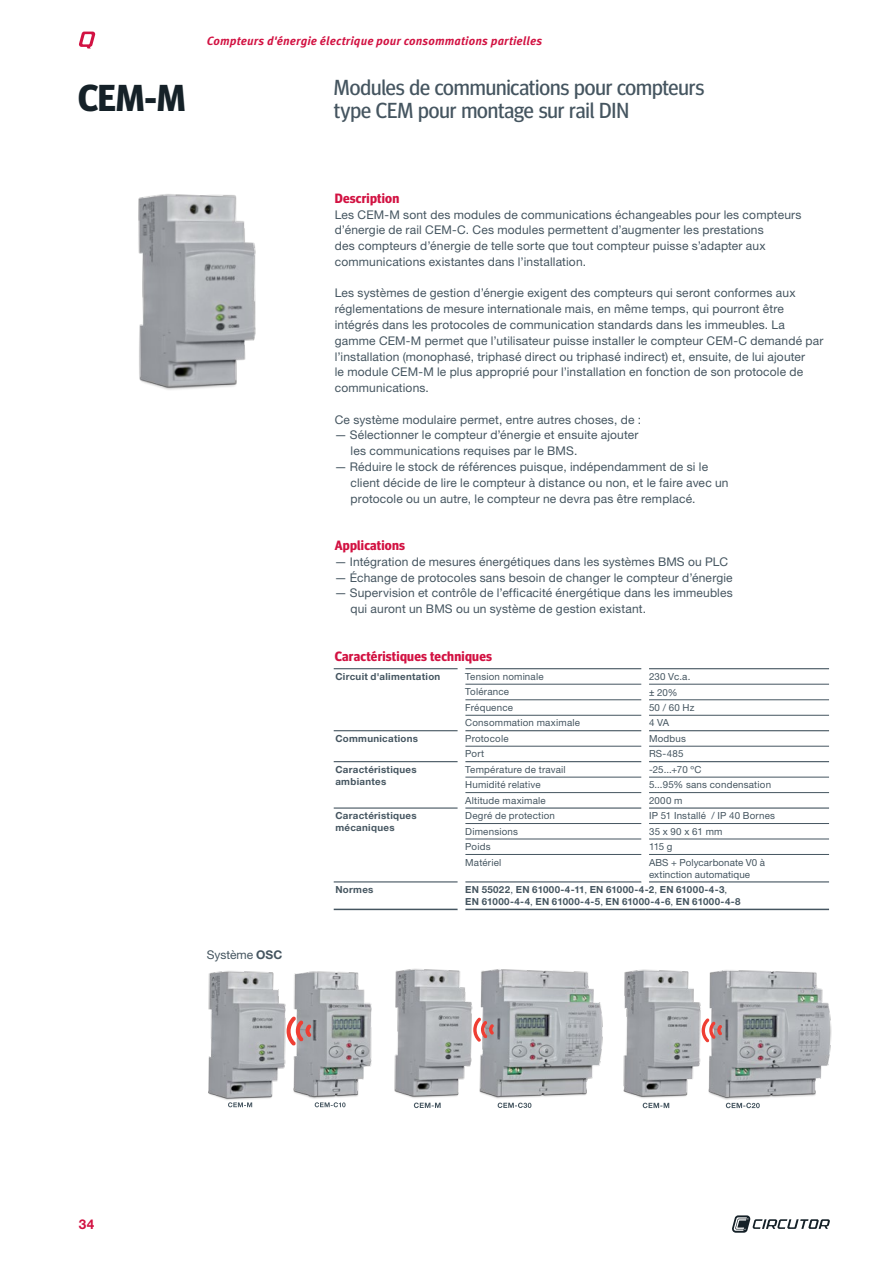
<style>
.page{position:relative;width:893px;height:1263px;background:#fff}
.page>*{position:absolute;margin:0;border:0;box-sizing:border-box;transform-origin:0 0}
.t1{font:700 37.5px "Meta Head OT";color:#152128}
.t2{font:21.75px/23.7px "Meta Head OT";letter-spacing:-.005em;color:#455560}
.t3{font:700 13.5px "Meta Head OT";letter-spacing:.015em;color:#d21242}
.t4{font:700 13.5px "Helvetica Neue LT Std";color:#d21242}
.t5{font:12px/15.8px "Helvetica Neue LT Std";letter-spacing:.015em;color:#455560}
.t6{font:italic 700 12px "Meta Pro";letter-spacing:.01em;color:#d21242}
.t7{font:9.75px/12px "Helvetica Neue LT Std";letter-spacing:.02em;color:#455560}
.t8{font:700 9.75px/12px "Helvetica Neue LT Std";letter-spacing:.03em;color:#455560}
.s1{font-family:"Helvetica"}
.s2{font-family:"Arial"}
.s3{font-weight:700}
.s4{font-weight:400}
</style>
<div class="page">
<svg style="left:79px;top:32px;width:17px;height:17px"></svg>
<svg style="left:732px;top:1215px;width:98px;height:18px"></svg>
<img style="left:138px;top:194px;width:118px;height:196px">
<hr style="left:465px;top:684px;width:176px;height:1px;background:#455560">
<hr style="left:649px;top:684px;width:180px;height:1px;background:#455560">
<hr style="left:465px;top:699px;width:176px;height:1px;background:#455560">
<hr style="left:649px;top:699px;width:180px;height:1px;background:#455560">
<hr style="left:465px;top:715px;width:176px;height:1px;background:#455560">
<hr style="left:649px;top:715px;width:180px;height:1px;background:#455560">
<hr style="left:465px;top:746px;width:176px;height:1px;background:#455560">
<hr style="left:649px;top:746px;width:180px;height:1px;background:#455560">
<hr style="left:465px;top:777px;width:176px;height:1px;background:#455560">
<hr style="left:649px;top:777px;width:180px;height:1px;background:#455560">
<hr style="left:465px;top:792px;width:176px;height:1px;background:#455560">
<hr style="left:649px;top:792px;width:180px;height:1px;background:#455560">
<hr style="left:465px;top:823px;width:176px;height:1px;background:#455560">
<hr style="left:649px;top:823px;width:180px;height:1px;background:#455560">
<hr style="left:465px;top:839px;width:176px;height:1px;background:#455560">
<hr style="left:649px;top:839px;width:180px;height:1px;background:#455560">
<hr style="left:465px;top:854px;width:176px;height:1px;background:#455560">
<hr style="left:649px;top:854px;width:180px;height:1px;background:#455560">
<hr style="left:334px;top:909px;width:124px;height:1px;background:#455560">
<hr style="left:465px;top:909px;width:180px;height:1px;background:#455560">
<hr style="left:645px;top:909px;width:184px;height:1px;background:#455560">
<hr style="left:334px;top:668px;width:124px;height:1px;background:#455560">
<hr style="left:465px;top:668px;width:176px;height:1px;background:#455560">
<hr style="left:649px;top:668px;width:180px;height:1px;background:#455560">
<hr style="left:334px;top:730px;width:124px;height:1px;background:#455560">
<hr style="left:334px;top:761px;width:124px;height:1px;background:#455560">
<hr style="left:334px;top:807px;width:124px;height:2px;background:#455560">
<hr style="left:465px;top:730px;width:176px;height:1px;background:#455560">
<hr style="left:649px;top:730px;width:180px;height:1px;background:#455560">
<hr style="left:465px;top:761px;width:176px;height:1px;background:#455560">
<hr style="left:649px;top:761px;width:180px;height:1px;background:#455560">
<hr style="left:465px;top:807px;width:176px;height:2px;background:#455560">
<hr style="left:649px;top:807px;width:180px;height:2px;background:#455560">
<hr style="left:334px;top:881px;width:124px;height:1px;background:#455560">
<hr style="left:465px;top:881px;width:176px;height:1px;background:#455560">
<hr style="left:649px;top:881px;width:180px;height:1px;background:#455560">
<img style="left:208px;top:971px;width:164px;height:137px">
<svg style="left:286px;top:1017px;width:25px;height:29px"></svg>
<svg style="left:315px;top:1102px;width:31px;height:5px"></svg>
<svg style="left:228px;top:1102px;width:24px;height:5px"></svg>
<img style="left:394px;top:968px;width:209px;height:141px">
<svg style="left:473px;top:1018px;width:21px;height:24px"></svg>
<svg style="left:414px;top:1102px;width:27px;height:6px"></svg>
<svg style="left:498px;top:1102px;width:33px;height:6px"></svg>
<img style="left:623px;top:969px;width:209px;height:140px">
<svg style="left:702px;top:1018px;width:20px;height:24px"></svg>
<svg style="left:643px;top:1103px;width:26px;height:5px"></svg>
<svg style="left:726px;top:1103px;width:34px;height:5px"></svg>
<p class="t6" style="left:207px;top:32px;width:337px">Compteurs d'énergie électrique pour consommations partielles</p>
<h1 class="t1" style="left:78px;top:75px;width:109px">CEM-M</h1>
<h2 class="t2" style="left:334px;top:75px;width:372px">Modules de communications pour compteurs type CEM pour montage sur rail DIN</h2>
<p class="t3" style="left:335px;top:190px;width:66px">Description</p>
<p class="t5" style="left:335px;top:206px;width:468px">Les CEM-M sont des modules de communications échangeables pour les compteurs d’énergie de rail CEM-C. Ces modules permettent d’augmenter les prestations<br>des compteurs d’énergie de telle sorte que tout compteur puisse s’adapter aux communications existantes dans l’installation.</p>
<p class="t5" style="left:335px;top:285px;width:490px">Les systèmes de gestion d’énergie exigent des compteurs qui seront conformes aux réglementations de mesure internationale mais, en même temps, qui pourront être intégrés dans les protocoles de communication standards dans les immeubles. La gamme CEM-M permet que l’utilisateur puisse installer le compteur CEM-C demandé par l’installation (monophasé, triphasé direct ou triphasé indirect) et, ensuite, de lui ajouter<br>le module CEM-M le plus approprié pour l’installation en fonction de son protocole de communications.</p>
<p class="t5" style="left:335px;top:411px;width:308px">Ce système modulaire permet, entre autres choses, de :</p>
<p class="t5" style="left:351px;top:427px;width:289px;text-indent:-16px"><span class="s1">—</span> Sélectionner le compteur d’énergie et ensuite ajouter les communications requises par le BMS.</p>
<p class="t5" style="left:351px;top:459px;width:380px;text-indent:-16px"><span class="s1">—</span> Réduire le stock de références puisque, indépendamment de si le client décide de lire le compteur à distance ou non, et le faire avec un protocole ou un autre, le compteur ne devra pas être remplacé.</p>
<p class="t3" style="left:335px;top:537px;width:72px">Applications</p>
<p class="t5" style="left:335px;top:553px;width:395px"><span class="s1">—</span> Intégration de mesures énergétiques dans les systèmes BMS ou PLC</p>
<p class="t5" style="left:335px;top:569px;width:399px"><span class="s1">—</span> Échange de protocoles sans besoin de changer le compteur d’énergie</p>
<p class="t5" style="left:351px;top:585px;width:384px;text-indent:-16px"><span class="s1">—</span> Supervision et contrôle de l’efficacité énergétique dans les immeubles qui auront un BMS ou un système de gestion existant.</p>
<p class="t3" style="left:335px;top:648px;width:159px">Caractéristiques techniques</p>
<p class="t8" style="left:335px;top:670px;width:106px">Circuit d'alimentation</p>
<p class="t7" style="left:465px;top:670px;width:80px">Tension nominale</p>
<p class="t7" style="left:649px;top:670px;width:43px">230 Vc.a.</p>
<p class="t7" style="left:465px;top:686px;width:45px">Tolérance</p>
<p class="t7" style="left:649px;top:686px;width:30px"><span class="s2">±</span> 20%</p>
<p class="t7" style="left:465px;top:701px;width:49px">Fréquence</p>
<p class="t7" style="left:649px;top:701px;width:47px">50 / 60 Hz</p>
<p class="t7" style="left:465px;top:717px;width:116px">Consommation maximale</p>
<p class="t7" style="left:649px;top:717px;width:22px">4 VA</p>
<p class="t8" style="left:335px;top:732px;width:84px">Communications</p>
<p class="t7" style="left:465px;top:732px;width:45px">Protocole</p>
<p class="t7" style="left:649px;top:732px;width:38px">Modbus</p>
<p class="t7" style="left:465px;top:748px;width:20px">Port</p>
<p class="t7" style="left:649px;top:748px;width:36px">RS-485</p>
<p class="t8" style="left:335px;top:763px;width:83px">Caractéristiques ambiantes</p>
<p class="t7" style="left:465px;top:763px;width:102px">Température de travail</p>
<p class="t7" style="left:649px;top:763px;width:54px">-25...+70 ºC</p>
<p class="t7" style="left:465px;top:779px;width:77px">Humidité relative</p>
<p class="t7" style="left:649px;top:779px;width:124px">5...95% sans condensation</p>
<p class="t7" style="left:465px;top:794px;width:82px">Altitude maximale</p>
<p class="t7" style="left:649px;top:794px;width:35px">2000 m</p>
<p class="t8" style="left:335px;top:809px;width:83px">Caractéristiques mécaniques</p>
<p class="t7" style="left:465px;top:810px;width:91px">Degré de protection</p>
<p class="t7" style="left:649px;top:810px;width:127px">IP 51 Installé / IP 40 Bornes</p>
<p class="t7" style="left:465px;top:825px;width:54px">Dimensions</p>
<p class="t7" style="left:649px;top:825px;width:75px">35 x 90 x 61 mm</p>
<p class="t7" style="left:465px;top:840px;width:27px">Poids</p>
<p class="t7" style="left:649px;top:840px;width:25px">115 g</p>
<p class="t7" style="left:465px;top:856px;width:38px">Matériel</p>
<p class="t7" style="left:649px;top:856px;width:117px">ABS + Polycarbonate V0 à extinction automatique</p>
<p class="t4" style="left:79px;top:1216px;width:17px">34</p>
<p class="t5" style="left:207px;top:946px;width:77px">Système <span class="s3">OSC</span></p>
<p class="t8" style="left:335px;top:883px;width:40px">Normes</p>
<p class="t8" style="left:465px;top:883px;width:277px">EN 55022<span class="s4">,</span> EN 61000-4-11<span class="s4">,</span> EN 61000-4-2<span class="s4">,</span> EN 61000-4-3<span class="s4">,<br></span>EN 61000-4-4<span class="s4">,</span> EN 61000-4-5<span class="s4">,</span> EN 61000-4-6<span class="s4">,</span> EN 61000-4-8</p>
</div>
